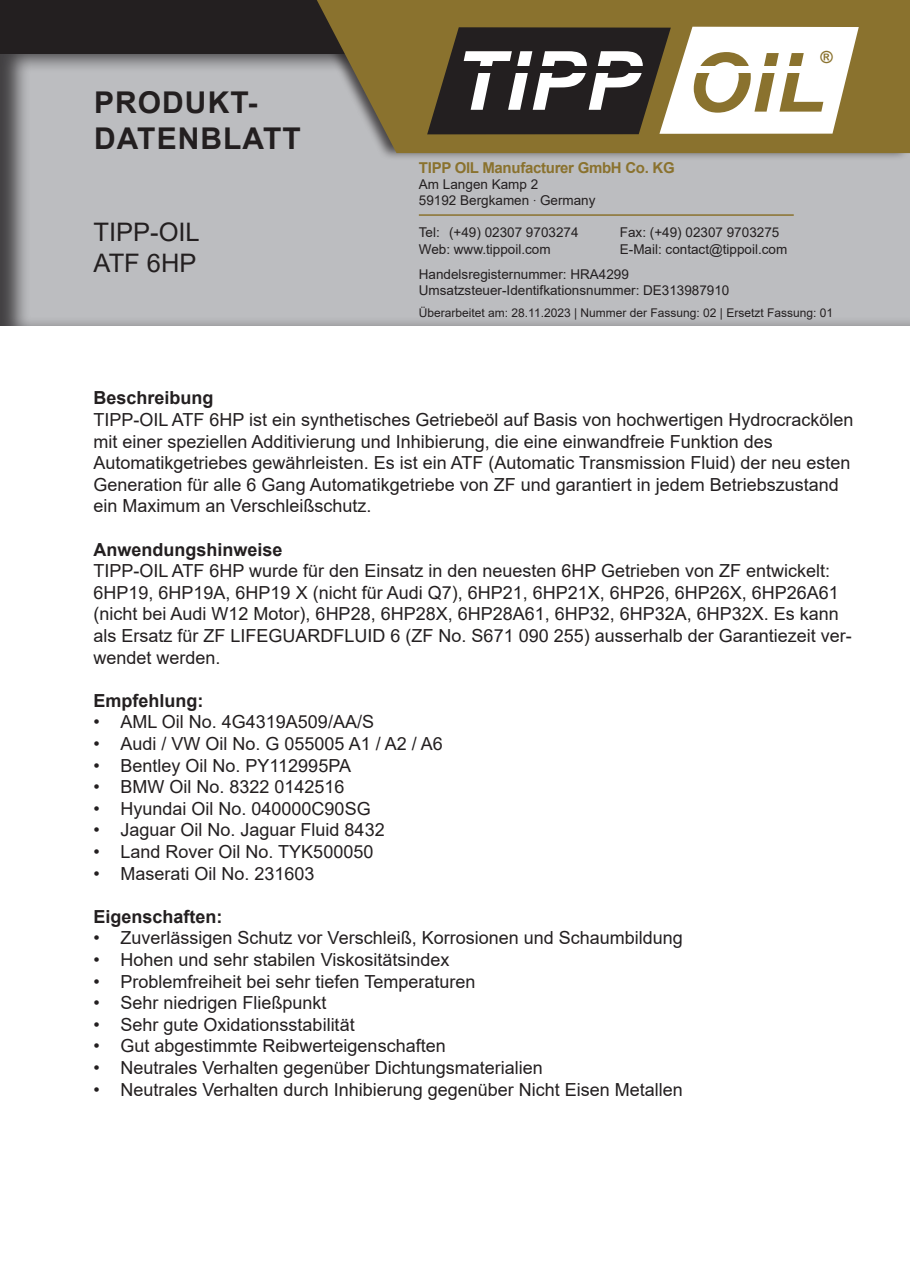
<style>
.page{position:relative;width:910px;height:1280px;background:#fff}
.page>*{position:absolute;margin:0;border:0;box-sizing:border-box;transform-origin:0 0}
.t1{font:italic 700 81.75px "Arial";letter-spacing:.015em;color:#fff}
.t2{font:700 30px/36px "Arial";letter-spacing:.035em;color:#231f20}
.t3{font:25.5px "Arial";color:#231f20}
.t4{font:18px/21.6px "Arial";color:#231f20}
.t5{font:700 18px "Arial";color:#231f20}
.t6{font:700 16.65px "Arial";color:#8a722e}
.t7{font:700 15px "Arial";letter-spacing:-.02em;color:#8a722e}
.t8{font:13.5px/16.4px "Arial";color:#231f20}
.t9{font:12px "Arial";color:#231f20}
.s1{color:#8a722e}
.s2{font-family:"Helvetica Neue LT Std";font-weight:100;font-stretch:condensed}
</style>
<div class="page">
<div style="left:0;top:52px;width:910px;height:276px;background:#231f20;opacity:.75"></div>
<div style="left:0;top:0;width:910px;height:53px;background:#231f20"></div>
<div style="left:300px;top:0;width:610px;height:161px;background:#231f20;opacity:.75"></div>
<svg style="left:317px;top:0;width:593px;height:153px;background:#8b773c"></svg>
<svg style="left:427px;top:27px;width:432px;height:107px"></svg>
<div style="left:454px;top:51px;width:183px;height:77px;background:#231f20"></div>
<div style="left:477px;top:66px;width:171px;height:7px;background:#231f20"></div>
<div style="left:694px;top:66px;width:109px;height:6px;background:#fff"></div>
<hr style="left:419px;top:214px;width:375px;height:2px;background:#8a722e">
<h2 class="t2" style="left:94px;top:85px;width:208px">PRODUKT-<br>DATENBLATT</h2>
<p class="t3" style="left:94px;top:215px;width:108px">TIPP-OIL</p>
<p class="t3" style="left:94px;top:245px;width:104px">ATF 6HP</p>
<h1 class="t1" style="left:454px;top:27px;width:373px">TIPP <span class="s1">OIL</span></h1>
<p class="t6" style="left:820px;top:47px;width:14px">®</p>
<p class="t7" style="left:419px;top:157px;width:257px">TIPP OIL Manufacturer GmbH Co. KG</p>
<p class="t8" style="left:419px;top:176px;width:178px">Am Langen Kamp 2<br>59192 Bergkamen <span class="s2">·</span> Germany</p>
<p class="t8" style="left:419px;top:224px;width:161px">Tel: (+49) 02307 9703274</p>
<p class="t8" style="left:620px;top:224px;width:161px">Fax: (+49) 02307 9703275</p>
<p class="t8" style="left:419px;top:240px;width:133px">Web: www.tippoil.com</p>
<p class="t8" style="left:419px;top:236px;width:370px;line-height:25.2px;text-indent:201px">E-Mail: contact@tippoil.com<br>Handelsregisternummer: HRA4299</p>
<p class="t8" style="left:419px;top:282px;width:312px">Umsatzsteuer-Identifkationsnummer: DE313987910</p>
<p class="t9" style="left:419px;top:305px;width:416px">Überarbeitet am: 28.11.2023 | Nummer der Fassung: 02 | Ersetzt Fassung: 01</p>
<p class="t5" style="left:94px;top:385px;width:122px">Beschreibung</p>
<p class="t4" style="left:94px;top:409px;width:761px">TIPP-OIL ATF 6HP ist ein synthetisches Getriebeöl auf Basis von hochwertigen Hydrocrackölen mit einer speziellen Additivierung und Inhibierung, die eine einwandfreie Funktion des</p>
<p class="t4" style="left:94px;top:452px;width:758px">Automatikgetriebes gewährleisten. Es ist ein ATF (Automatic Transmission Fluid) der neu esten</p>
<p class="t4" style="left:94px;top:473px;width:747px">Generation für alle 6 Gang Automatikgetriebe von ZF und garantiert in jedem Betriebszustand ein Maximum an Verschleißschutz.</p>
<p class="t5" style="left:94px;top:536px;width:191px">Anwendungshinweise</p>
<p class="t4" style="left:94px;top:560px;width:760px">TIPP-OIL ATF 6HP wurde für den Einsatz in den neuesten 6HP Getrieben von ZF entwickelt:<br>6HP19, 6HP19A, 6HP19 X (nicht für Audi Q7), 6HP21, 6HP21X, 6HP26, 6HP26X, 6HP26A61 (nicht bei Audi W12 Motor), 6HP28, 6HP28X, 6HP28A61, 6HP32, 6HP32A, 6HP32X. Es kann als Ersatz für ZF LIFEGUARDFLUID 6 (ZF No. S671 090 255) ausserhalb der Garantiezeit ver&shy;wendet werden.</p>
<p class="t5" style="left:94px;top:688px;width:111px">Empfehlung:</p>
<p class="t4" style="left:94px;top:711px;width:282px">• AML Oil No. 4G4319A509/AA/S</p>
<p class="t4" style="left:94px;top:733px;width:351px">• Audi / VW Oil No. G 055005 A1 / A2 / A6</p>
<p class="t4" style="left:94px;top:754px;width:259px">• Bentley Oil No. PY112995PA</p>
<p class="t4" style="left:94px;top:776px;width:253px">• BMW Oil No. 8322 0142516</p>
<p class="t4" style="left:94px;top:797px;width:279px">• Hyundai Oil No. 040000C90SG</p>
<p class="t4" style="left:94px;top:819px;width:293px">• Jaguar Oil No. Jaguar Fluid 8432</p>
<p class="t4" style="left:94px;top:841px;width:281px">• Land Rover Oil No. TYK500050</p>
<p class="t4" style="left:94px;top:862px;width:223px">• Maserati Oil No. 231603</p>
<p class="t5" style="left:94px;top:904px;width:131px">Eigenschaften:</p>
<p class="t4" style="left:94px;top:927px;width:591px">• Zuverlässigen Schutz vor Verschleiß, Korrosionen und Schaumbildung</p>
<p class="t4" style="left:94px;top:949px;width:357px">• Hohen und sehr stabilen Viskositätsindex</p>
<p class="t4" style="left:94px;top:970px;width:383px">• Problemfreiheit bei sehr tiefen Temperaturen</p>
<p class="t4" style="left:94px;top:992px;width:235px">• Sehr niedrigen Fließpunkt</p>
<p class="t4" style="left:94px;top:1013px;width:263px">• Sehr gute Oxidationsstabilität</p>
<p class="t4" style="left:94px;top:1035px;width:354px">• Gut abgestimmte Reibwerteigenschaften</p>
<p class="t4" style="left:94px;top:1057px;width:451px">• Neutrales Verhalten gegenüber Dichtungsmaterialien</p>
<p class="t4" style="left:94px;top:1078px;width:591px">• Neutrales Verhalten durch Inhibierung gegenüber Nicht Eisen Metallen</p>
</div>
